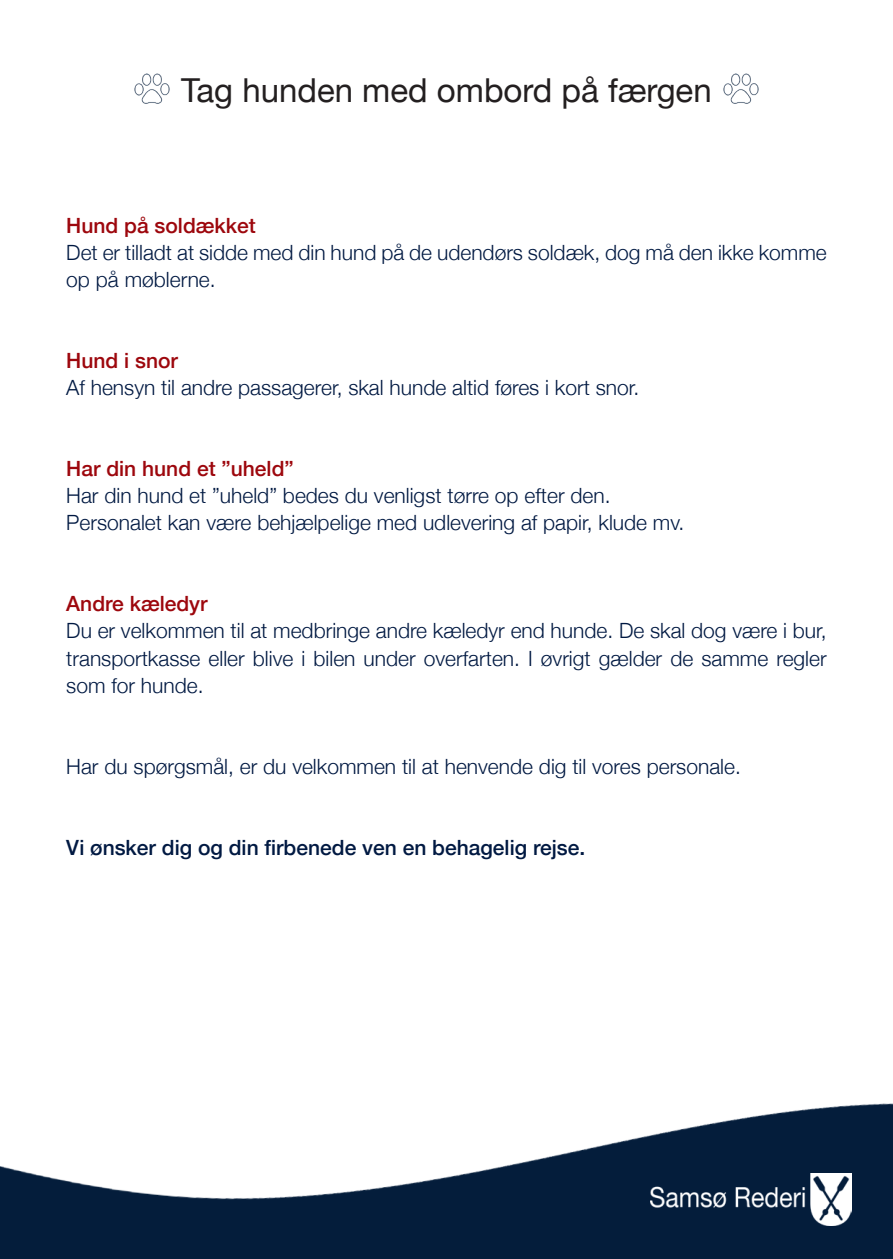
<style>
.page{position:relative;width:893px;height:1259px;background:#fff}
.page>*{position:absolute;margin:0;border:0;box-sizing:border-box;transform-origin:0 0}
.t1{font:33px "Helvetica Neue";color:#231f20}
.t2{font:300 21px/27px "Helvetica Neue";color:#001942}
.t3{font:500 21px "Helvetica Neue";color:#9d070d}
.t4{font:500 21px "Helvetica Neue";color:#001942}
</style>
<div class="page">
<img style="left:0;top:1103px;width:893px;height:156px">
<img style="left:651px;top:1174px;width:200px;height:51px">
<img style="left:134px;top:73px;width:36px;height:31px">
<img style="left:723px;top:73px;width:36px;height:31px">
<h1 class="t1" style="left:181px;top:67px;width:532px">Tag hunden med ombord på færgen</h1>
<p class="t3" style="left:66px;top:209px;width:191px">Hund på soldækket</p>
<p class="t2" style="left:66px;top:238px;width:762px">Det er tilladt at sidde med din hund på de udendørs soldæk, dog må den ikke komme op på møblerne.</p>
<p class="t3" style="left:66px;top:344px;width:113px">Hund i snor</p>
<p class="t2" style="left:66px;top:373px;width:574px">Af hensyn til andre passagerer, skal hunde altid føres i kort snor.</p>
<p class="t3" style="left:66px;top:452px;width:229px">Har din hund et ”uheld”</p>
<p class="t2" style="left:66px;top:481px;width:620px">Har din hund et ”uheld” bedes du venligst tørre op efter den.<br>Personalet kan være behjælpelige med udlevering af papir, klude mv.</p>
<p class="t3" style="left:66px;top:587px;width:143px">Andre kæledyr</p>
<p class="t2" style="left:66px;top:616px;width:762px;text-align:justify">Du er velkommen til at medbringe andre kæledyr end hunde. De skal dog være i bur, transportkasse eller blive i bilen under overfarten. I øvrigt gælder de samme regler som for hunde.</p>
<p class="t2" style="left:66px;top:751px;width:676px">Har du spørgsmål, er du velkommen til at henvende dig til vores personale.</p>
<p class="t4" style="left:66px;top:830px;width:520px">Vi ønsker dig og din firbenede ven en behagelig rejse.</p>
</div>
